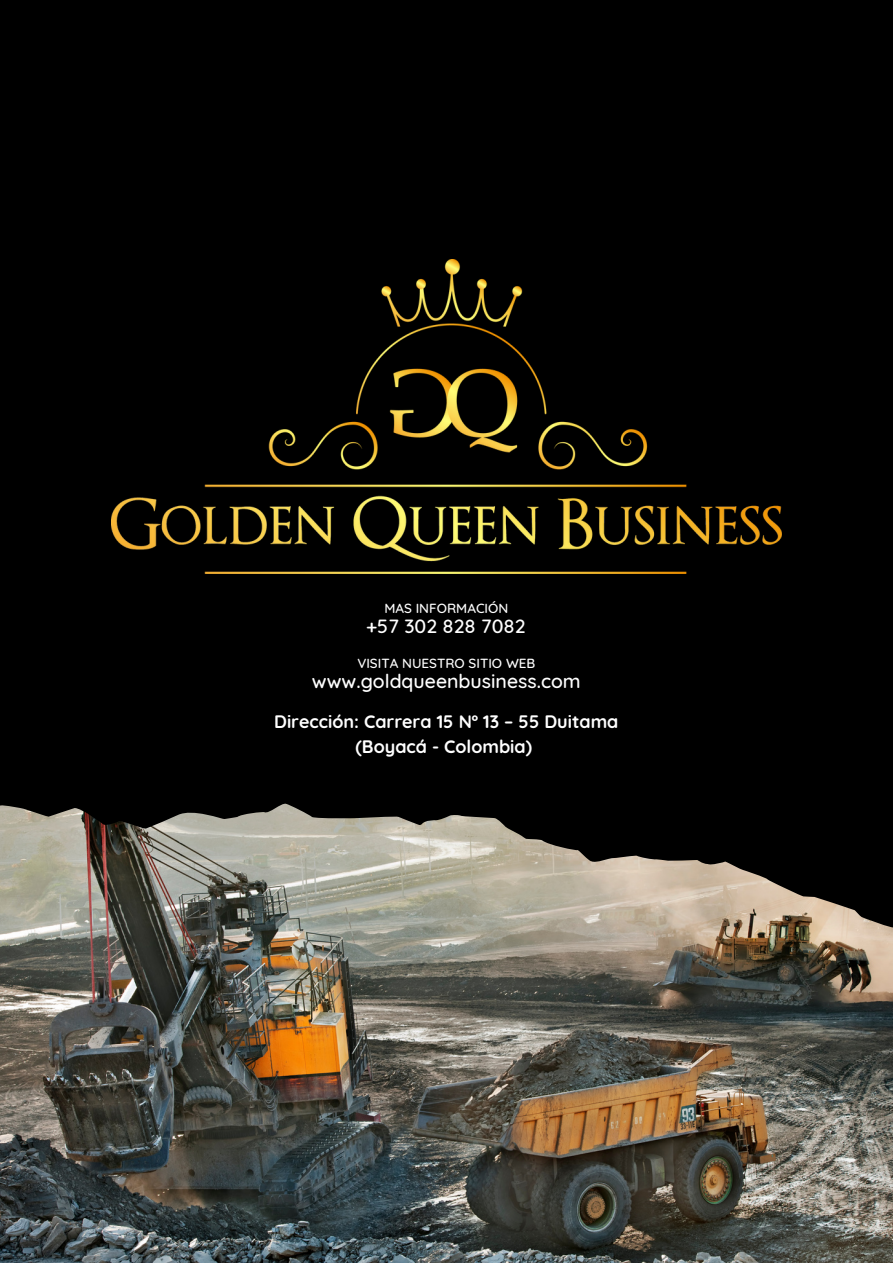
<style>
.page{position:relative;width:893px;height:1264px;background:#fff}
.page>*{position:absolute;margin:0;border:0;box-sizing:border-box;transform-origin:0 0}
.t1{font:500 19.5px "Quicksand";color:#fefefe}
.t2{font:700 18px/24.8px "Quicksand";color:#fefefe;text-align:center}
.t3{font:500 13.5px "Quicksand";color:#fefefe}
</style>
<div class="page">
<div style="left:0;top:0;width:892px;height:1262px;background:#000"></div>
<img style="left:112px;top:259px;width:669px;height:314px">
<img style="left:0;top:803px;width:892px;height:459px">
<p class="t3" style="left:384px;top:599px;width:125px">MAS INFORMACIÓN</p>
<p class="t1" style="left:366px;top:613px;width:161px">+57 302 828 7082</p>
<p class="t3" style="left:357px;top:654px;width:179px">VISITA NUESTRO SITIO WEB</p>
<p class="t1" style="left:312px;top:668px;width:270px">www.goldqueenbusiness.com</p>
<p class="t2" style="left:274px;top:709px;width:346px">Dirección: Carrera 15 Nº 13 – 55 Duitama (Boyacá - Colombia)</p>
</div>
